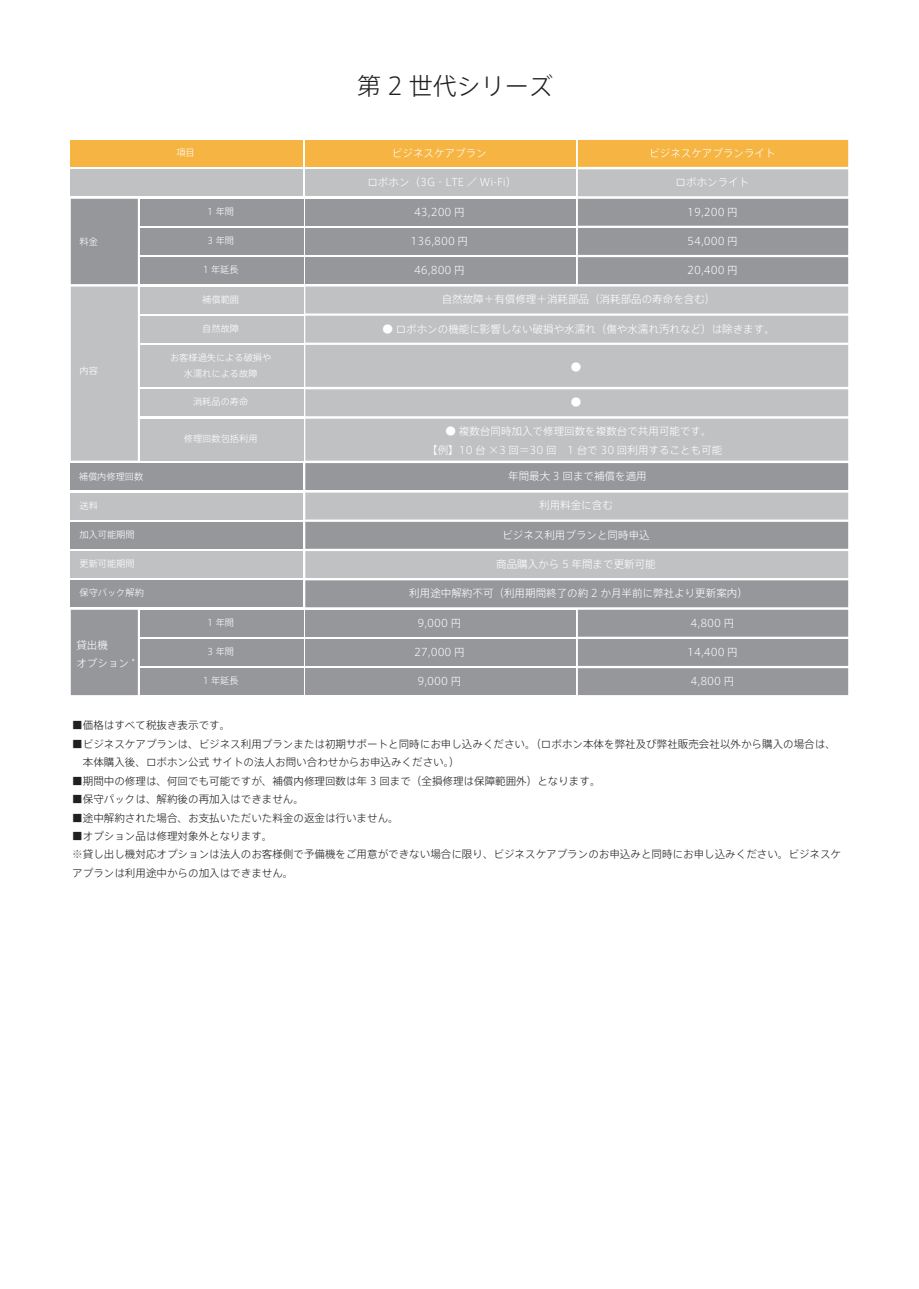
<style>
.page{position:relative;width:919px;height:1289px;background:#fff}
.page>*{position:absolute;margin:0;border:0;box-sizing:border-box;transform-origin:0 0}
.t1{font:300 24px "Axis Std";color:#231f20}
.t2{font:300 10.5px/18.5px "Axis Std";color:#fff}
.t3{font:300 10.5px/18.5px "Axis Std";color:#231f20}
.t4{font:300 9.15px/16px "Axis Std";color:#fff;text-align:center}
</style>
<div class="page">
<div style="left:71px;top:140px;width:232px;height:27px;background:#f6b543"></div>
<div style="left:71px;top:492px;width:232px;height:27px;background:#bfc1c3"></div>
<div style="left:71px;top:522px;width:232px;height:27px;background:#96979b"></div>
<div style="left:71px;top:551px;width:232px;height:27px;background:#bfc1c3"></div>
<div style="left:71px;top:580px;width:232px;height:27px;background:#96979b"></div>
<div style="left:140px;top:228px;width:163px;height:27px;background:#96979b"></div>
<div style="left:140px;top:257px;width:163px;height:27px;background:#96979b"></div>
<div style="left:140px;top:199px;width:163px;height:27px;background:#96979b"></div>
<div style="left:71px;top:169px;width:232px;height:27px;background:#bfc1c3"></div>
<div style="left:71px;top:463px;width:232px;height:27px;background:#96979b"></div>
<div style="left:140px;top:639px;width:163px;height:27px;background:#96979b"></div>
<div style="left:140px;top:668px;width:163px;height:27px;background:#96979b"></div>
<div style="left:140px;top:609px;width:163px;height:27px;background:#96979b"></div>
<div style="left:71px;top:609px;width:67px;height:86px;background:#96979b"></div>
<div style="left:140px;top:316px;width:163px;height:26px;background:#bfc1c3"></div>
<div style="left:140px;top:345px;width:163px;height:42px;background:#bfc1c3"></div>
<div style="left:140px;top:286px;width:163px;height:27px;background:#bfc1c3"></div>
<div style="left:140px;top:389px;width:163px;height:27px;background:#bfc1c3"></div>
<svg style="left:71px;top:199px;width:67px;height:261px;background:#b2b4b6"></svg>
<svg style="left:305px;top:140px;width:543px;height:555px;background:#b4b2af"></svg>
<div style="left:140px;top:419px;width:163px;height:41px;background:#bfc1c3"></div>
<p class="t4" style="left:79px;top:233px;width:20px">料金</p>
<p class="t4" style="left:79px;top:362px;width:20px">内容</p>
<p class="t4" style="left:79px;top:468px;width:66px">補償内修理回数</p>
<p class="t4" style="left:176px;top:144px;width:20px">項目</p>
<p class="t4" style="left:207px;top:203px;width:28px">1 年間</p>
<p class="t4" style="left:207px;top:232px;width:28px">3 年間</p>
<p class="t4" style="left:203px;top:261px;width:37px">1 年延長</p>
<p class="t4" style="left:202px;top:290px;width:38px">補償範囲</p>
<p class="t4" style="left:202px;top:320px;width:38px">自然故障</p>
<p class="t4" style="left:170px;top:349px;width:103px">お客様過失による破損や水濡れによる故障</p>
<h1 class="t1" style="left:357px;top:68px;width:197px">第 2 世代シリーズ</h1>
<p class="t2" style="left:392px;top:143px;width:96px">ビジネスケアプラン</p>
<p class="t2" style="left:649px;top:143px;width:128px">ビジネスケアプランライト</p>
<p class="t2" style="left:367px;top:172px;width:151px">ロボホン（3G・LTE ／ Wi-Fi）</p>
<p class="t2" style="left:675px;top:172px;width:75px">ロボホンライト</p>
<p class="t2" style="left:414px;top:202px;width:52px">43,200 円</p>
<p class="t2" style="left:687px;top:202px;width:52px">19,200 円</p>
<p class="t2" style="left:410px;top:231px;width:59px">136,800 円</p>
<p class="t2" style="left:687px;top:231px;width:52px">54,000 円</p>
<p class="t2" style="left:414px;top:260px;width:52px">46,800 円</p>
<p class="t2" style="left:687px;top:260px;width:52px">20,400 円</p>
<p class="t2" style="left:441px;top:289px;width:275px">自然故障＋有償修理＋消耗部品（消耗部品の寿命を含む）</p>
<p class="t2" style="left:382px;top:319px;width:394px">● ロボホンの機能に影響しない破損や水濡れ（傷や水濡れ汚れなど）は除きます。</p>
<p class="t2" style="left:570px;top:357px;width:12px">●</p>
<p class="t4" style="left:193px;top:393px;width:57px">消耗品の寿命</p>
<p class="t2" style="left:570px;top:392px;width:12px">●</p>
<p class="t4" style="left:184px;top:430px;width:75px">修理回数包括利用</p>
<p class="t2" style="left:427px;top:421px;width:296px;text-indent:18px">● 複数台同時加入で修理回数を複数台で共用可能です。【例】10 台 ×3 回＝30 回　1 台で 30 回利用することも可能</p>
<p class="t2" style="left:508px;top:466px;width:140px">年間最大 3 回まで補償を適用</p>
<p class="t4" style="left:79px;top:496px;width:20px">送料</p>
<p class="t2" style="left:539px;top:495px;width:75px">利用料金に含む</p>
<p class="t4" style="left:79px;top:526px;width:57px">加入可能期間</p>
<p class="t2" style="left:502px;top:525px;width:149px">ビジネス利用プランと同時申込</p>
<p class="t4" style="left:79px;top:555px;width:57px">更新可能期間</p>
<p class="t2" style="left:496px;top:554px;width:161px">商品購入から 5 年間まで更新可能</p>
<p class="t4" style="left:79px;top:584px;width:66px">保守パック解約</p>
<p class="t2" style="left:409px;top:583px;width:340px">利用途中解約不可（利用期間終了の約 2 か月半前に弊社より更新案内）</p>
<p class="t2" style="left:76px;top:634px;width:60px">貸出機<br>オプション *</p>
<p class="t4" style="left:207px;top:613px;width:28px">1 年間</p>
<p class="t4" style="left:207px;top:643px;width:28px">3 年間</p>
<p class="t4" style="left:203px;top:672px;width:37px">1 年延長</p>
<p class="t2" style="left:417px;top:612px;width:45px">9,000 円</p>
<p class="t2" style="left:690px;top:612px;width:45px">4,800 円</p>
<p class="t2" style="left:414px;top:642px;width:52px">27,000 円</p>
<p class="t2" style="left:687px;top:642px;width:52px">14,400 円</p>
<p class="t2" style="left:417px;top:671px;width:45px">9,000 円</p>
<p class="t2" style="left:690px;top:671px;width:45px">4,800 円</p>
<p class="t2" style="left:707px;top:613px;width:12px">－</p>
<p class="t2" style="left:707px;top:642px;width:12px">－</p>
<p class="t2" style="left:408px;top:671px;width:63px">1 日以上 ※7</p>
<p class="t2" style="left:681px;top:671px;width:63px">1 日以上 ※8</p>
<p class="t3" style="left:72px;top:715px;width:159px">■価格はすべて税抜き表示です。</p>
<p class="t3" style="left:72px;top:734px;width:765px">■ビジネスケアプランは、ビジネス利用プランまたは初期サポートと同時にお申し込みください。（ロボホン本体を弊社及び弊社販売会社以外から購入の場合は、　本体購入後、ロボホン公式 サイトの法人お問い合わせからお申込みください。）</p>
<p class="t3" style="left:72px;top:770px;width:529px">■期間中の修理は、何回でも可能ですが、補償内修理回数は年 3 回まで（全損修理は保障範囲外）となります。</p>
<p class="t3" style="left:72px;top:789px;width:233px">■保守パックは、解約後の再加入はできません。</p>
<p class="t3" style="left:72px;top:807px;width:328px">■途中解約された場合、お支払いただいた料金の返金は行いません。</p>
<p class="t3" style="left:72px;top:826px;width:770px">■オプション品は修理対象外となります。<br>※貸し出し機対応オプションは法人のお客様側で予備機をご用意ができない場合に限り、ビジネスケアプランのお申込みと同時にお申し込みください。ビジネスケアプランは利用途中からの加入はできません。｠</p>
</div>
